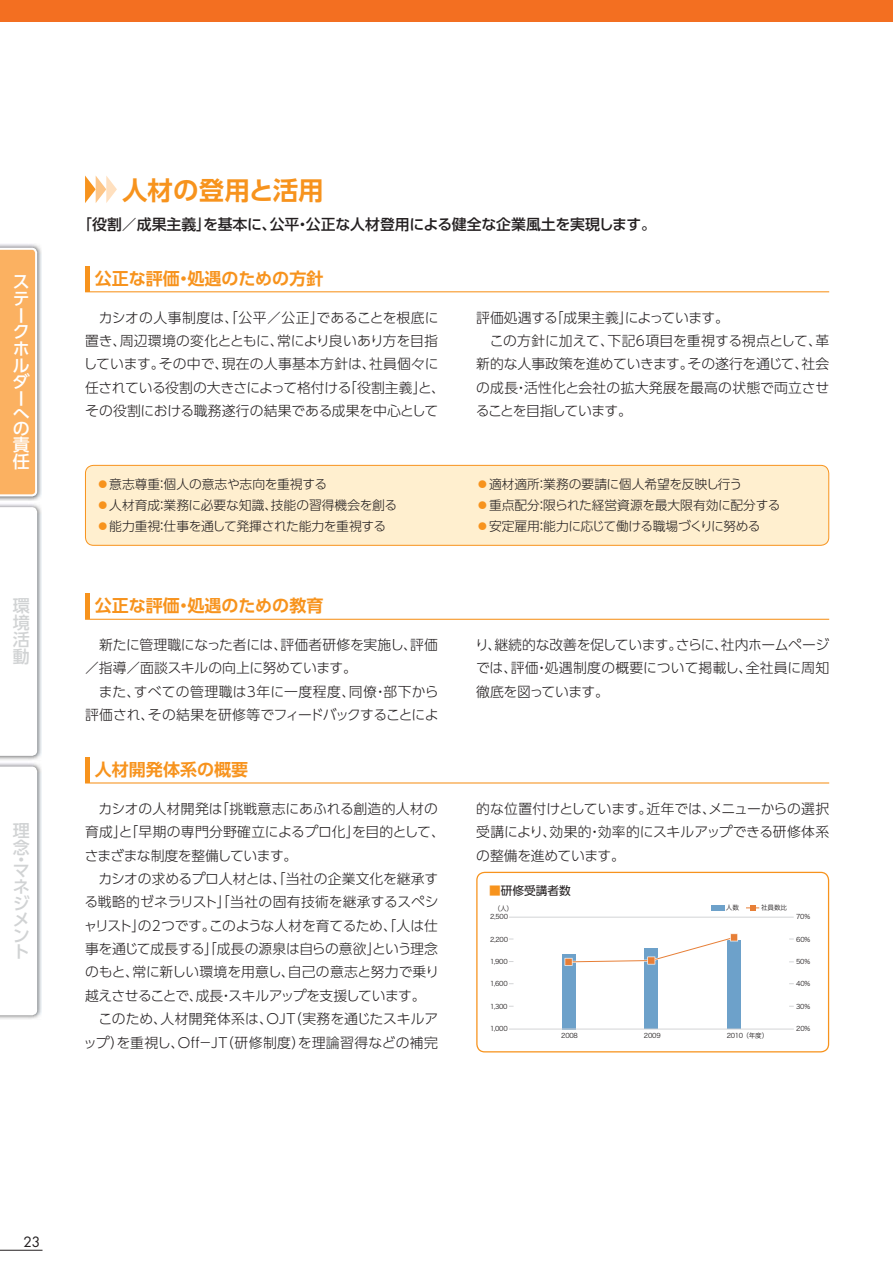
<style>
.page{position:relative;width:893px;height:1263px;background:#fff}
.page>*{position:absolute;margin:0;border:0;box-sizing:border-box;transform-origin:0 0}
.t1{font:25.5px "UD Shin Go Pro De Bold 90 pv RKSJ H";color:#f7931d}
.t2{font:16.95px "UD Shin Go Pro De Bold 90 pv RKSJ H";color:#f7931d}
.t3{font:16.95px/16px "UD Shin Go Pro Medium 90 pv RKSJ V";color:#d1d3d4;text-align:justify}
.t4{font:16.95px/16.6px "UD Shin Go Pro Medium 90 pv RKSJ V";color:#fff}
.t5{font:14.85px "UD Shin Go Pro Medium 90 pv RKSJ H";letter-spacing:-.005em;color:#231f20}
.t6{font:13.8px/23.4px "UD Shin Go Pro Light 90 pv RKSJ H";letter-spacing:-.01em;color:#231f20}
.t7{font:13.8px "Futura";color:#231f20}
.t8{font:12.75px "UD Shin Go Pro Light 90 pv RKSJ H";letter-spacing:-.01em;color:#231f20}
.t9{font:12.75px "UD Shin Go Pro Light 90 pv RKSJ H";letter-spacing:-.035em;color:#231f20}
.t10{font:11.7px "UD Shin Go Pro Regular 90 pv RKSJ H";color:#231f20}
.t11{font:6.6px "Hira Kaku Pro W3 90 pv RKSJ H";letter-spacing:-.035em;color:#231f20}
.s1{color:#f7931d}
</style>
<div class="page">
<svg style="left:85px;top:175px;width:32px;height:28px"></svg>
<hr style="left:85px;top:291px;width:744px;height:1px;background:#f7931d">
<hr style="left:85px;top:266px;width:4px;height:25px;background:#f7931d">
<hr style="left:85px;top:619px;width:744px;height:1px;background:#f7931d">
<hr style="left:85px;top:593px;width:4px;height:26px;background:#f7931d">
<hr style="left:85px;top:782px;width:744px;height:1px;background:#f7931d">
<hr style="left:85px;top:757px;width:4px;height:25px;background:#f7931d">
<div style="left:85px;top:465px;width:744px;height:80px;background:#ffefcf;border-radius:8px"></div>
<div style="left:85px;top:465px;width:744px;height:81px;border:1px solid #f7931d;border-radius:8px"></div>
<div style="left:476px;top:872px;width:353px;height:180px;border:1px solid #f7931d;border-radius:8px"></div>
<div style="left:562px;top:954px;width:13px;height:75px;background:#6da1ca"></div>
<div style="left:645px;top:948px;width:13px;height:81px;background:#6da1ca"></div>
<div style="left:727px;top:940px;width:14px;height:89px;background:#6da1ca"></div>
<hr style="left:509px;top:917px;width:285px;height:1px;background:#d3d4d6">
<hr style="left:509px;top:1029px;width:285px;height:1px;background:#d3d4d6">
<div style="left:711px;top:905px;width:13px;height:6px;background:#6da1ca"></div>
<svg style="left:746px;top:905px;width:13px;height:6px"></svg>
<svg style="left:565px;top:933px;width:173px;height:33px"></svg>
<div style="left:0;top:0;width:893px;height:21px;background:#f36f21"></div>
<hr style="left:0;top:1250px;width:43px;height:1px;background:#231f20">
<img style="left:0;top:244px;width:41px;height:516px">
<div style="left:0;top:248px;width:37px;height:248px;background:#fbb161"></div>
<svg style="left:0;top:507px;width:37px;height:249px"></svg>
<img style="left:0;top:763px;width:41px;height:256px">
<svg style="left:0;top:766px;width:37px;height:249px"></svg>
<p class="t4" style="left:13px;top:276px;width:19px">ステークホルダー</p>
<p class="t4" style="left:13px;top:409px;width:18px;line-height:14.5px">への</p>
<p class="t4" style="left:13px;top:439px;width:18px">責任</p>
<p class="t3" style="left:13px;top:600px;width:18px;line-height:17px">環境活動</p>
<p class="t3" style="left:13px;top:824px;width:18px;line-height:17px">理念</p>
<p class="t3" style="left:13px;top:854px;width:12px">・</p>
<p class="t3" style="left:13px;top:865px;width:18px">マネジメント</p>
<h1 class="t1" style="left:122px;top:181px;width:203px">人材の登用と活用</h1>
<p class="t5" style="left:77px;top:219px;width:580px">「役割／成果主義」を基本に、公平・公正な人材登用による健全な企業風土を実現します。</p>
<p class="t2" style="left:95px;top:272px;width:230px">公正な評価・処遇のための方針</p>
<p class="t6" style="left:83px;top:308px;width:363px">　カシオの人事制度は、「公平／公正」であることを根底に置き、周辺環境の変化とともに、常により良いあり方を目指しています。その中で、現在の人事基本方針は、社員個々に任されている役割の大きさによって格付ける「役割主義」と、その役割における職務遂行の結果である成果を中心として</p>
<p class="t8" style="left:97px;top:479px;width:232px"><span class="s1">●</span>意志尊重：個人の意志や志向を重視する</p>
<p class="t8" style="left:97px;top:501px;width:302px"><span class="s1">●</span>人材育成：業務に必要な知識、技能の習得機会を創る</p>
<p class="t8" style="left:97px;top:522px;width:291px"><span class="s1">●</span>能力重視：仕事を通して発揮された能力を重視する</p>
<p class="t2" style="left:95px;top:600px;width:230px">公正な評価・処遇のための教育</p>
<p class="t6" style="left:85px;top:635px;width:355px">　新たに管理職になった者には、評価者研修を実施し、評価／指導／面談スキルの向上に努めています。<br>　また、すべての管理職は3年に一度程度、同僚・部下から評価され、その結果を研修等でフィードバックすることによ</p>
<p class="t2" style="left:95px;top:763px;width:155px">人材開発体系の概要</p>
<p class="t6" style="left:83px;top:799px;width:363px">　カシオの人材開発は「挑戦意志にあふれる創造的人材の育成」と「早期の専門分野確立によるプロ化」を目的として、さまざまな制度を整備しています。<br>　カシオの求めるプロ人材とは、「当社の企業文化を継承する戦略的ゼネラリスト」「当社の固有技術を継承するスペシャリスト」の2つです。このような人材を育てるため、「人は仕事を通じて成長する」「成長の源泉は自らの意欲」という理念のもと、常に新しい環境を用意し、自己の意志と努力で乗り越えさせることで、成長・スキルアップを支援しています。<br>　このため、人材開発体系は、OJT（実務を通じたスキルアップ）を重視し、Off－JT（研修制度）を理論習得などの補完</p>
<p class="t6" style="left:476px;top:308px;width:355px">評価処遇する「成果主義」によっています。<br>　この方針に加えて、下記6項目を重視する視点として、革新的な人事政策を進めていきます。その遂行を通じて、社会の成長・活性化と会社の拡大発展を最高の状態で両立させることを目指しています。</p>
<p class="t8" style="left:476px;top:479px;width:267px"><span class="s1">●</span>適材適所：業務の要請に個人希望を反映し行う</p>
<p class="t8" style="left:476px;top:501px;width:306px"><span class="s1">●</span>重点配分：限られた経営資源を最大限有効に配分する</p>
<p class="t9" style="left:476px;top:522px;width:286px"><span class="s1">●</span>安定雇用：能力に応じて働ける職場づくりに努める</p>
<p class="t6" style="left:475px;top:635px;width:356px;text-align:justify">り、継続的な改善を促しています。さらに、社内ホームページでは、評価・処遇制度の概要について掲載し、全社員に周知徹底を図っています。</p>
<p class="t6" style="left:476px;top:799px;width:354px;text-align:justify">的な位置付けとしています。近年では、メニューからの選択受講により、効果的・効率的にスキルアップできる研修体系の整備を進めています。</p>
<p class="t10" style="left:489px;top:886px;width:83px"><span class="s1">■</span>研修受講者数</p>
<p class="t11" style="left:494px;top:906px;width:21px">（人）</p>
<p class="t11" style="left:726px;top:905px;width:15px">人数</p>
<p class="t11" style="left:761px;top:905px;width:27px">社員数比</p>
<p class="t11" style="left:490px;top:914px;width:19px">2,500</p>
<p class="t11" style="left:490px;top:936px;width:20px">2,200</p>
<p class="t11" style="left:490px;top:959px;width:19px">1,900</p>
<p class="t11" style="left:490px;top:981px;width:19px">1,600</p>
<p class="t11" style="left:490px;top:1004px;width:19px">1,300</p>
<p class="t11" style="left:490px;top:1026px;width:19px">1,000</p>
<p class="t11" style="left:561px;top:1033px;width:18px">2008</p>
<p class="t11" style="left:644px;top:1033px;width:18px">2009</p>
<p class="t11" style="left:727px;top:1033px;width:43px">2010（年度）</p>
<p class="t11" style="left:796px;top:914px;width:16px">70%</p>
<p class="t11" style="left:796px;top:936px;width:16px">60%</p>
<p class="t11" style="left:796px;top:959px;width:16px">50%</p>
<p class="t11" style="left:796px;top:981px;width:16px">40%</p>
<p class="t11" style="left:796px;top:1004px;width:16px">30%</p>
<p class="t11" style="left:796px;top:1026px;width:16px">20%</p>
<p class="t7" style="left:23px;top:1236px;width:19px">23</p>
</div>
